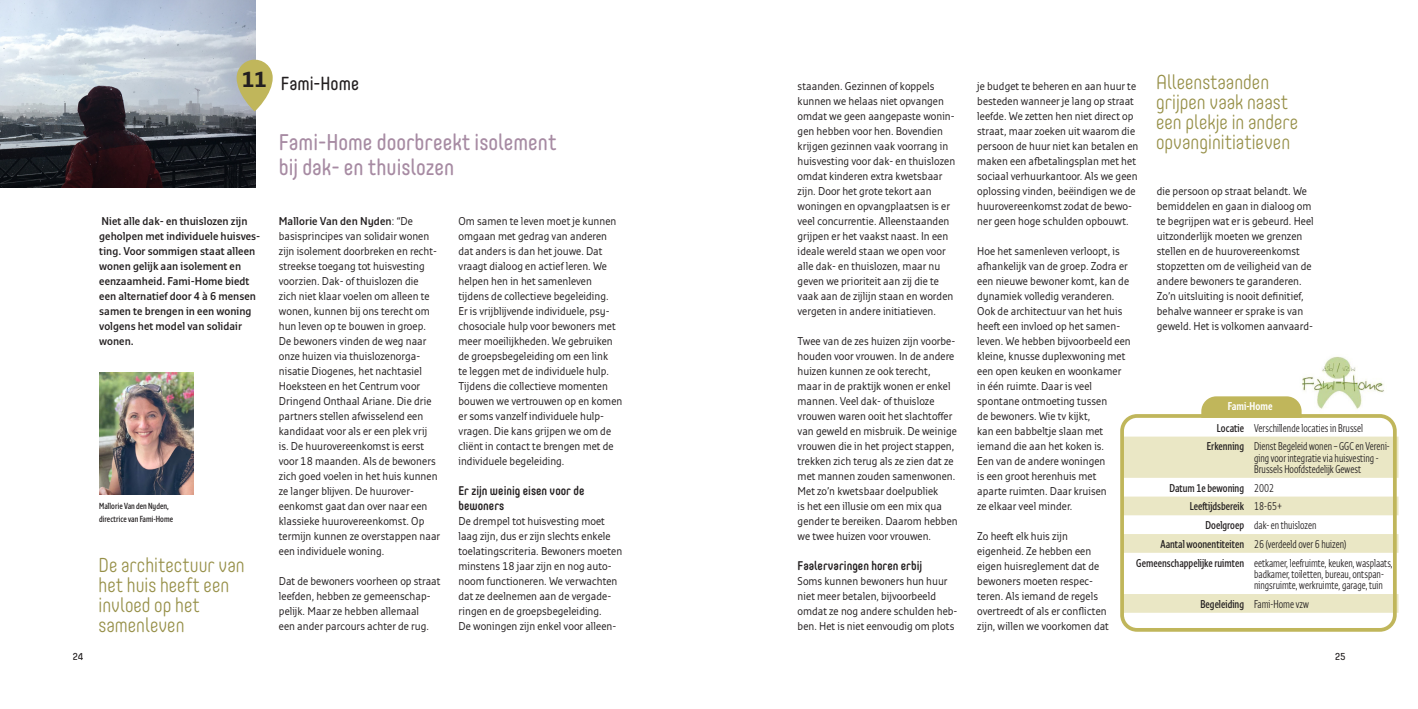
<style>
.page{position:relative;width:1418px;height:709px;background:#fff}
.page>*{position:absolute;margin:0;border:0;box-sizing:border-box;transform-origin:0 0}
.titel_2_niet_in_inho{font:22.5px/25px "Core Mellow 45";color:#a78ba3;scale:.9 1}
.t1{font:700 21.75px "Monitor Pro";color:#231f20}
.streamer{font:300 20px/20px "Core Mellow 35";color:#968f47;scale:.9 1}
.titel_project{font:18.75px "Core Mellow 45";color:#231f20;scale:.9 1}
.titel_4{font:500 12.5px/15px "Core Mellow 55";color:#231f20;scale:.9 1}
.Body___wit_na{font:11.25px/15px "Monitor Pro";color:#231f20;scale:.9 1}
.naast_kopfoto2{font:11.25px/11.2px "Monitor Con Pro";color:#231f20;scale:.9 1}
.inleiding_bij_titel{font:600 11.25px/15px "Monitor Pro";color:#231f20;scale:.9 1}
.naast_kopfoto2-2{font:600 11.25px "Monitor Con Pro";color:#231f20;scale:.9 1}
.naast_kopfoto2-3{font:700 11.25px "Monitor Con Pro";color:#fff;scale:.9 1}
.t2{font:10px "Core Mellow 45";color:#231f20}
.fotobijschrift{font:600 8.75px/12.5px "Monitor Con Pro";color:#231f20;scale:.9 1}
.s1{font-weight:600}
</style>
<div class="page">
<img style="left:0;top:0;width:255px;height:187px">
<img style="left:1290px;top:356px;width:94px;height:58px">
<div style="left:1201px;top:396px;width:100px;height:39px;background:#c0b65b;border-radius:15px"></div>
<svg style="left:1125px;top:419px;width:272px;height:17px"></svg>
<svg style="left:1125px;top:436px;width:273px;height:176px;fill:#eae7c5"></svg>
<div style="left:1120px;top:414px;width:276px;height:217px;border:4px solid #c0b65b;border-radius:15px"></div>
<img style="left:99px;top:373px;width:95px;height:121px">
<svg style="left:234px;top:57px;width:39px;height:56px"></svg>
<p class="t1" style="left:242px;top:64px;width:27px">11</p>
<p class="titel_project" style="left:281px;top:69px;width:88px">Fami-Home</p>
<p class="titel_2_niet_in_inho" style="left:279px;top:128px;width:310px">Fami-Home doorbreekt isolement bij dak- en thuislozen</p>
<p class="inleiding_bij_titel" style="left:99px;top:214px;width:180px">Niet alle dak- en thuislozen zijn geholpen met individuele huisves&shy;ting. Voor sommigen staat alleen wonen gelijk aan isolement en eenzaamheid. Fami-Home biedt een alternatief door 4 à 6 mensen samen te brengen in een woning volgens het model van solidair wonen.</p>
<p class="Body___wit_na" style="left:279px;top:214px;width:181px"><span class="s1">Mallorie Van den Nyden</span>: “De basisprincipes van solidair wonen zijn isolement doorbreken en recht&shy;streekse toegang tot huisvesting voorzien. Dak- of thuislozen die<br>zich niet klaar voelen om alleen te wonen, kunnen bij ons terecht om hun leven op te bouwen in groep.<br>De bewoners vinden de weg naar onze huizen via thuislozenorga&shy;nisatie Diogenes, het nachtasiel<br>Hoeksteen en het Centrum voor<br>Dringend Onthaal Ariane. Die drie partners stellen afwisselend een kandidaat voor als er een plek vrij<br>is. De huurovereenkomst is eerst voor 18 maanden. Als de bewoners zich goed voelen in het huis kunnen ze langer blijven. De huurover&shy;eenkomst gaat dan over naar een klassieke huurovereenkomst. Op termijn kunnen ze overstappen naar een individuele woning.</p>
<p class="Body___wit_na" style="left:279px;top:574px;width:181px">Dat de bewoners voorheen op straat leefden, hebben ze gemeenschap&shy;pelijk. Maar ze hebben allemaal<br>een ander parcours achter de rug.</p>
<p class="fotobijschrift" style="left:99px;top:500px;width:84px">Mallorie Van den Nyden, directrice van Fami-Home</p>
<p class="streamer" style="left:99px;top:554px;width:164px">De architectuur van het huis heeft een invloed op het samenleven</p>
<p class="Body___wit_na" style="left:458px;top:214px;width:184px">Om samen te leven moet je kunnen omgaan met gedrag van anderen dat anders is dan het jouwe. Dat vraagt dialoog en actief leren. We helpen hen in het samenleven tijdens de collectieve begeleiding.<br>Er is vrijblijvende individuele, psy&shy;chosociale hulp voor bewoners met meer moeilijkheden. We gebruiken de groepsbegeleiding om een link<br>te leggen met de individuele hulp.<br>Tijdens die collectieve momenten bouwen we vertrouwen op en komen er soms vanzelf individuele hulp&shy;vragen. Die kans grijpen we om de cliënt in contact te brengen met de individuele begeleiding.</p>
<p class="titel_4" style="left:458px;top:483px;width:141px">Er zijn weinig eisen voor de bewoners</p>
<p class="Body___wit_na" style="left:458px;top:514px;width:183px">De drempel tot huisvesting moet laag zijn, dus er zijn slechts enkele toelatingscriteria. Bewoners moeten minstens 18 jaar zijn en nog auto&shy;noom functioneren. We verwachten dat ze deelnemen aan de vergade&shy;ringen en de groepsbegeleiding.<br>De woningen zijn enkel voor alleen-</p>
<p class="Body___wit_na" style="left:797px;top:79px;width:177px">staanden. Gezinnen of koppels kunnen we helaas niet opvangen omdat we geen aangepaste wonin&shy;gen hebben voor hen. Bovendien krijgen gezinnen vaak voorrang in huisvesting voor dak- en thuislozen omdat kinderen extra kwetsbaar zijn. Door het grote tekort aan woningen en opvangplaatsen is er veel concurrentie. Alleenstaanden grijpen er het vaakst naast. In een ideale wereld staan we open voor alle dak- en thuislozen, maar nu geven we prioriteit aan zij die te vaak aan de zijlijn staan en worden vergeten in andere initiatieven.</p>
<p class="Body___wit_na" style="left:797px;top:334px;width:179px">Twee van de zes huizen zijn voorbe&shy;houden voor vrouwen. In de andere huizen kunnen ze ook terecht,<br>maar in de praktijk wonen er enkel mannen. Veel dak- of thuisloze vrouwen waren ooit het slachtoffer van geweld en misbruik. De weinige vrouwen die in het project stappen, trekken zich terug als ze zien dat ze met mannen zouden samenwonen.<br>Met zo’n kwetsbaar doelpubliek<br>is het een illusie om een mix qua gender te bereiken. Daarom hebben we twee huizen voor vrouwen.</p>
<p class="titel_4" style="left:797px;top:558px;width:140px">Faalervaringen horen erbij</p>
<p class="Body___wit_na" style="left:797px;top:574px;width:179px">Soms kunnen bewoners hun huur niet meer betalen, bijvoorbeeld omdat ze nog andere schulden heb&shy;ben. Het is niet eenvoudig om plots</p>
<p class="streamer" style="left:1156px;top:71px;width:159px">Alleenstaanden grijpen vaak naast een plekje in andere opvanginitiatieven</p>
<p class="Body___wit_na" style="left:977px;top:79px;width:181px">je budget te beheren en aan huur te besteden wanneer je lang op straat leefde. We zetten hen niet direct op straat, maar zoeken uit waarom die persoon de huur niet kan betalen en maken een afbetalingsplan met het sociaal verhuurkantoor. Als we geen oplossing vinden, beëindigen we de huurovereenkomst zodat de bewo&shy;ner geen hoge schulden opbouwt.</p>
<p class="Body___wit_na" style="left:977px;top:244px;width:172px">Hoe het samenleven verloopt, is afhankelijk van de groep. Zodra er een nieuwe bewoner komt, kan de dynamiek volledig veranderen.<br>Ook de architectuur van het huis heeft een invloed op het samen&shy;leven. We hebben bijvoorbeeld een kleine, knusse duplexwoning met een open keuken en woonkamer in één ruimte. Daar is veel spontane ontmoeting tussen<br>de bewoners. Wie tv kijkt,<br>kan een babbeltje slaan met iemand die aan het koken is.<br>Een van de andere woningen<br>is een groot herenhuis met<br>aparte ruimten. Daar kruisen<br>ze elkaar veel minder.</p>
<p class="Body___wit_na" style="left:977px;top:529px;width:148px">Zo heeft elk huis zijn eigenheid. Ze hebben een eigen huisreglement dat de bewoners moeten respec&shy;teren. Als iemand de regels overtreedt of als er conflicten zijn, willen we voorkomen dat</p>
<p class="Body___wit_na" style="left:1156px;top:184px;width:176px">die persoon op straat belandt. We bemiddelen en gaan in dialoog om te begrijpen wat er is gebeurd. Heel uitzonderlijk moeten we grenzen stellen en de huurovereenkomst stopzetten om de veiligheid van de andere bewoners te garanderen.<br>Zo’n uitsluiting is nooit definitief, behalve wanneer er sprake is van geweld. Het is volkomen aanvaard-</p>
<p class="naast_kopfoto2-3" style="left:1227px;top:399px;width:51px">Fami-Home</p>
<p class="naast_kopfoto2-2" style="left:1216px;top:420px;width:32px">Locatie</p>
<p class="naast_kopfoto2" style="left:1254px;top:422px;width:123px">Verschillende locaties in Brussel</p>
<p class="naast_kopfoto2-2" style="left:1206px;top:438px;width:43px">Erkenning</p>
<p class="naast_kopfoto2" style="left:1254px;top:441px;width:152px">Dienst Begeleid wonen – GGC en Vereni&shy;ging voor integratie via huisvesting -<br>Brussels Hoofdstedelijk Gewest</p>
<p class="naast_kopfoto2-2" style="left:1169px;top:480px;width:84px">Datum 1e bewoning</p>
<p class="naast_kopfoto2" style="left:1254px;top:482px;width:24px">2002</p>
<p class="naast_kopfoto2-2" style="left:1189px;top:498px;width:62px">Leeftijdsbereik</p>
<p class="naast_kopfoto2" style="left:1254px;top:501px;width:33px">18-65+</p>
<p class="naast_kopfoto2-2" style="left:1205px;top:517px;width:44px">Doelgroep</p>
<p class="naast_kopfoto2" style="left:1254px;top:519px;width:71px">dak- en thuislozen</p>
<p class="naast_kopfoto2-2" style="left:1160px;top:536px;width:95px">Aantal woonentiteiten</p>
<p class="naast_kopfoto2" style="left:1254px;top:538px;width:104px">26 (verdeeld over 6 huizen)</p>
<p class="naast_kopfoto2-2" style="left:1136px;top:555px;width:121px">Gemeenschappelijke ruimten</p>
<p class="naast_kopfoto2" style="left:1254px;top:557px;width:156px">eetkamer, leefruimte, keuken, wasplaats, badkamer, toiletten, bureau, ontspan&shy;ningsruimte, werkruimte, garage, tuin</p>
<p class="naast_kopfoto2-2" style="left:1200px;top:596px;width:50px">Begeleiding</p>
<p class="naast_kopfoto2" style="left:1254px;top:598px;width:62px">Fami-Home vzw</p>
<p class="t2" style="left:72px;top:649px;width:12px">24</p>
<p class="t2" style="left:1334px;top:649px;width:12px">25</p>
</div>
